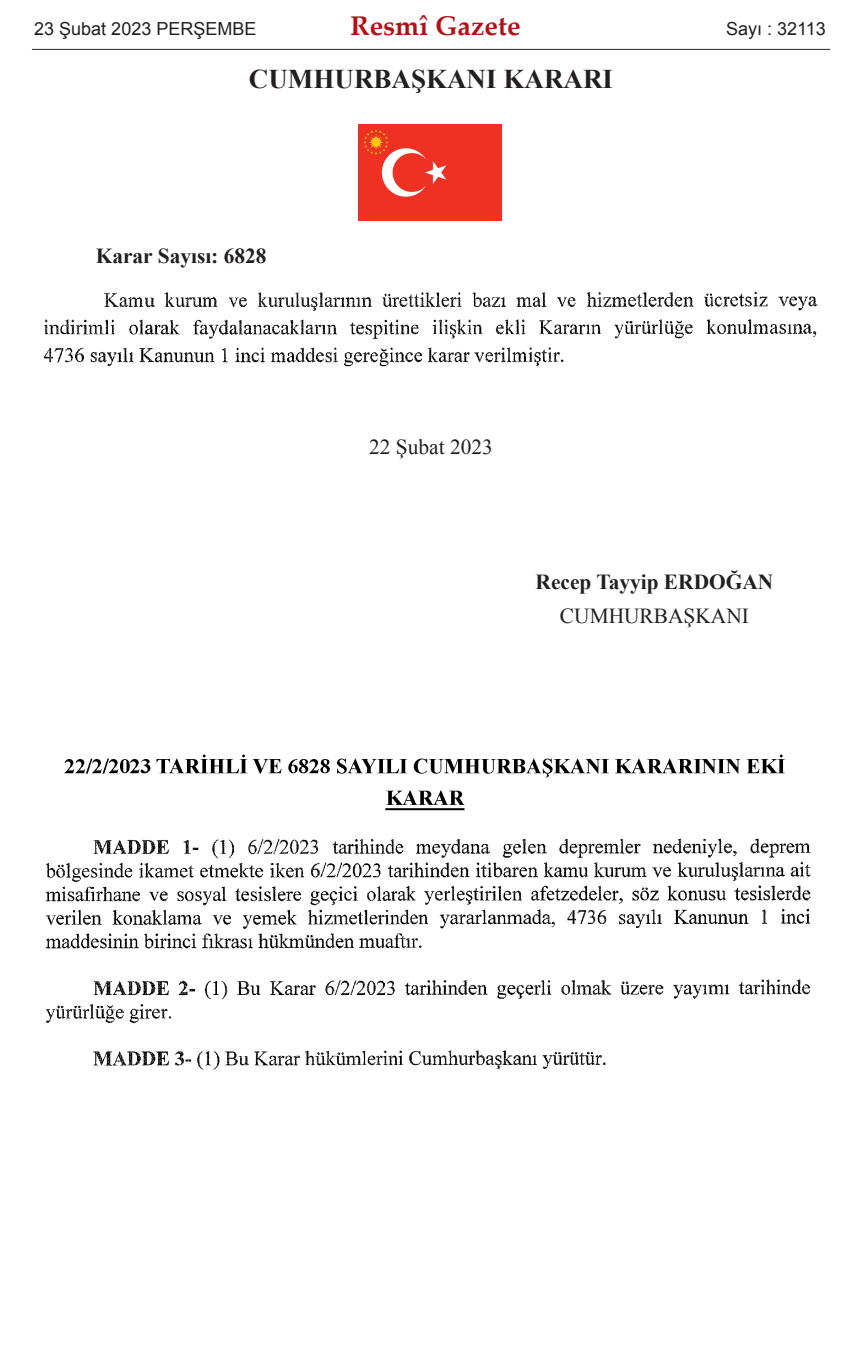
<style>
.page{position:relative;width:862px;height:1353px;background:#fff}
.page>*{position:absolute;margin:0;border:0;box-sizing:border-box;transform-origin:0 0}
.t1{font:700 27px "Times New Roman";color:#231f20}
.t2{font:700 27px "Palatino Linotype";color:#b40e16}
.t3{font:700 21.38px "Times New Roman";color:#231f20}
.t4{font:21.38px "Times New Roman";color:#231f20}
.t5{font:18px "Arial";color:#231f20}
</style>
<div class="page">
<img style="left:358px;top:125px;width:143px;height:95px">
<img style="left:44px;top:291px;width:774px;height:76px">
<img style="left:45px;top:754px;width:766px;height:316px">
<hr style="left:32px;top:49px;width:797px;height:1px;background:#231f20">
<p class="t5" style="left:34px;top:18px;width:224px">23 Şubat 2023 PERŞEMBE</p>
<p class="t2" style="left:350px;top:15px;width:171px">Resmî Gazete</p>
<p class="t5" style="left:725px;top:18px;width:101px">Sayı : 32113</p>
<p class="t1" style="left:249px;top:64px;width:365px">CUMHURBAŞKANI KARARI</p>
<p class="t3" style="left:96px;top:243px;width:172px">Karar Sayısı: 6828</p>
<p class="t4" style="left:369px;top:435px;width:125px">22 Şubat 2023</p>
<p class="t3" style="left:535px;top:570px;width:239px">Recep Tayyip ERDOĞAN</p>
<p class="t4" style="left:559px;top:603px;width:190px">CUMHURBAŞKANI</p>
</div>
